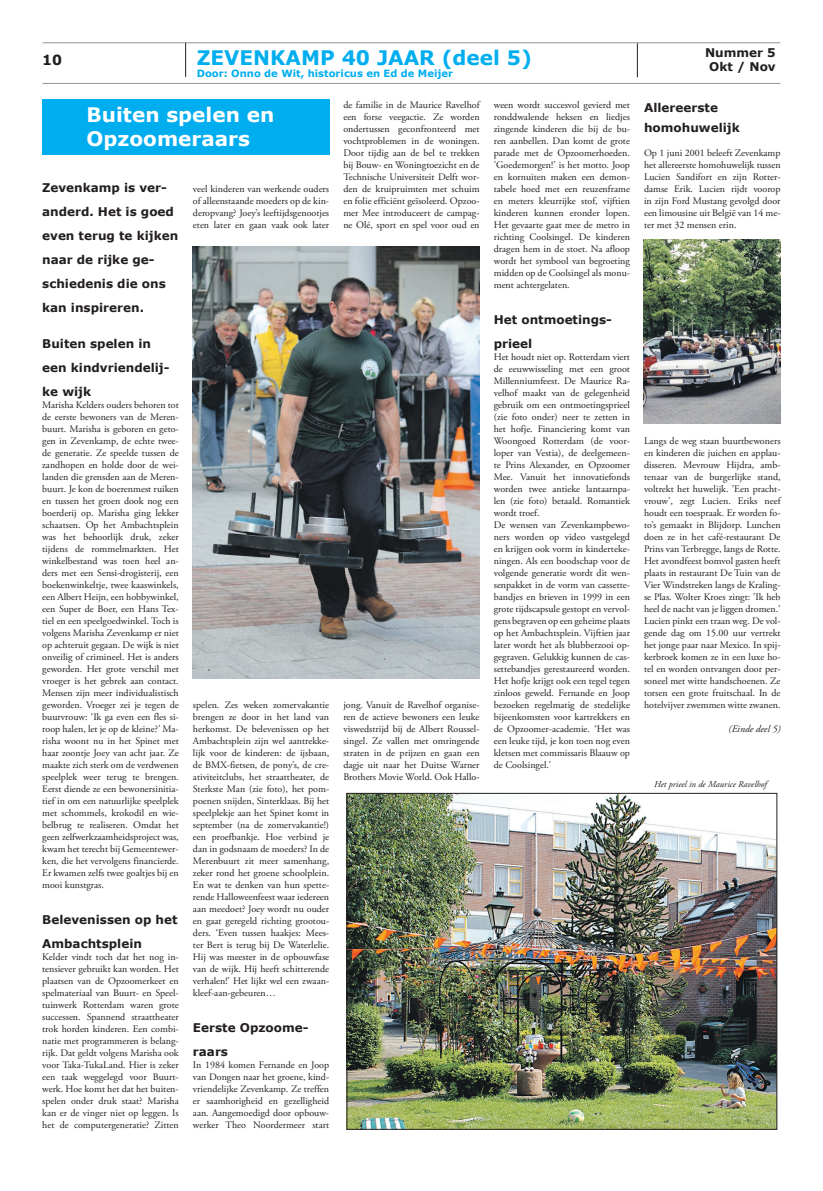
<style>
.page{position:relative;width:823px;height:1191px;background:#fff}
.page>*{position:absolute;margin:0;border:0;box-sizing:border-box;transform-origin:0 0}
.t1{font:700 20px/24px "Verdana";color:#fff}
.t2{font:700 20px "Verdana";color:#00aeef}
.t3{font:700 14px "Verdana";color:#231f20}
.t4{font:700 12px/24px "Verdana";color:#231f20}
.t5{font:10px/12px "Adobe Garamond Pro";color:#231f20;text-align:justify}
.t6{font:700 10px "Verdana";color:#00aeef}
.t7{font:italic 10px "Adobe Garamond Pro";color:#231f20}
.t8{font:italic 9px "Adobe Garamond Pro";color:#231f20}
</style>
<div class="page">
<div style="left:42px;top:99px;width:287px;height:55px;background:#00aeef"></div>
<img style="left:193px;top:247px;width:286px;height:432px">
<img style="left:348px;top:795px;width:426px;height:332px">
<div style="left:346px;top:793px;width:430px;height:336px;border:1px solid #231f20"></div>
<hr style="left:43px;top:43px;width:737px;height:1px;background:#939598">
<hr style="left:43px;top:83px;width:737px;height:1px;background:#939598">
<hr style="left:185px;top:43px;width:1px;height:34px;background:#231f20">
<hr style="left:636px;top:43px;width:1px;height:34px;background:#231f20">
<img style="left:643px;top:239px;width:137px;height:184px">
<h2 class="t3" style="left:42px;top:50px;width:21px">10</h2>
<h1 class="t2" style="left:197px;top:45px;width:336px">ZEVENKAMP 40 JAAR (deel 5)</h1>
<p class="t6" style="left:197px;top:67px;width:258px">Door: Onno de Wit, historicus en Ed de Meijer</p>
<h1 class="t1" style="left:86px;top:102px;width:189px">Buiten spelen en<br>Opzoomeraars</h1>
<p class="t5" style="left:493px;top:99px;width:138px">ween wordt succesvol gevierd met ronddwalende heksen en liedjes zingende kinderen die bij de bu&shy;ren aanbellen. Dan komt de grote parade met de Opzoomerhoeden. ’Goedemorgen!’ is het motto. Joop en kornuiten maken een demon&shy;tabele hoed met een reuzenframe en meters kleurrijke stof, vijftien kinderen kunnen eronder lopen.<br>Het gevaarte gaat mee de metro in richting Coolsingel. De kinderen dragen hem in de stoet. Na afloop wordt het symbool van begroeting midden op de Coolsingel als monu&shy;ment achtergelaten.</p>
<p class="t4" style="left:493px;top:308px;width:120px">Het ontmoetings&shy;prieel</p>
<p class="t5" style="left:493px;top:351px;width:138px;text-align:left">Het houdt niet op. Rotterdam viert de eeuwwisseling met een groot<br>Millenniumfeest. De Maurice Ra&shy;velhof maakt van de gelegenheid gebruik om een ontmoetingsprieel (zie foto onder) neer te zetten in het hofje. Financiering komt van<br>Woongoed Rotterdam (de voor&shy;loper van Vestia), de deelgemeen&shy;te Prins Alexander, en Opzoomer<br>Mee. Vanuit het innovatiefonds worden twee antieke lantaarnpa&shy;len (zie foto) betaald. Romantiek wordt troef.<br>De wensen van Zevenkampbewo&shy;ners worden op video vastgelegd en krijgen ook vorm in kinderteke&shy;ningen. Als een boodschap voor de volgende generatie wordt dit wen&shy;senpakket in de vorm van cassette&shy;bandjes en brieven in 1999 in een grote tijdscapsule gestopt en vervol&shy;gens begraven op een geheime plaats op het Ambachtsplein. Vijftien jaar later wordt het als blubberzooi op&shy;gegraven. Gelukkig kunnen de cas&shy;settebandjes gerestaureerd worden.<br>Het hofje krijgt ook een tegel tegen zinloos geweld. Fernande en Joop bezoeken regelmatig de stedelijke bijeenkomsten voor kartrekkers en de Opzoomer-academie. ‘Het was een leuke tijd, je kon toen nog even kletsen met commissaris Blaauw op de Coolsingel.’</p>
<p class="t5" style="left:343px;top:99px;width:138px">de familie in de Maurice Ravelhof een forse veegactie. Ze worden ondertussen geconfronteerd met vochtproblemen in de woningen.<br>Door tijdig aan de bel te trekken bij Bouw- en Woningtoezicht en de Technische Universiteit Delft wor&shy;den de kruipruimten met schuim en folie efficiënt geïsoleerd. Opzoo&shy;mer Mee introduceert de campag&shy;ne Olé, sport en spel voor oud en</p>
<p class="t4" style="left:42px;top:176px;width:137px">Zevenkamp is ver&shy;anderd. Het is goed even terug te kijken naar de rijke ge&shy;schiedenis die ons kan inspireren.</p>
<p class="t4" style="left:42px;top:332px;width:129px">Buiten spelen in een kindvriendelij&shy;ke wijk</p>
<p class="t5" style="left:42px;top:399px;width:138px">Marisha Kelders ouders behoren tot de eerste bewoners van de Meren&shy;buurt. Marisha is geboren en geto&shy;gen in Zevenkamp, de echte twee&shy;de generatie. Ze speelde tussen de zandhopen en holde door de wei&shy;landen die grensden aan de Meren&shy;buurt. Je kon de boerenmest ruiken en tussen het groen dook nog een boerderij op. Marisha ging lekker schaatsen. Op het Ambachtsplein was het behoorlijk druk, zeker tijdens de rommelmarkten. Het winkelbestand was toen heel an&shy;ders met een Sensi-drogisterij, een boekenwinkeltje, twee kaaswinkels, een Albert Heijn, een hobbywinkel, een Super de Boer, een Hans Tex&shy;tiel en een speelgoedwinkel. Toch is volgens Marisha Zevenkamp er niet op achteruit gegaan. De wijk is niet onveilig of crimineel. Het is anders geworden. Het grote verschil met vroeger is het gebrek aan contact.<br>Mensen zijn meer individualistisch geworden. Vroeger zei je tegen de buurvrouw: ‘Ik ga even een fles si&shy;roop halen, let je op de kleine?’ Ma&shy;risha woont nu in het Spinet met haar zoontje Joey van acht jaar. Ze maakte zich sterk om de verdwenen speelplek weer terug te brengen.<br>Eerst diende ze een bewonersinitia&shy;tief in om een natuurlijke speelplek met schommels, krokodil en wie&shy;belbrug te realiseren. Omdat het geen zelfwerkzaamheidsproject was, kwam het terecht bij Gemeentewer&shy;ken, die het vervolgens financierde.<br>Er kwamen zelfs twee goaltjes bij en mooi kunstgras.</p>
<p class="t4" style="left:42px;top:908px;width:137px">Belevenissen op het<br>Ambachtsplein</p>
<p class="t5" style="left:42px;top:951px;width:138px">Kelder vindt toch dat het nog in&shy;tensiever gebruikt kan worden. Het plaatsen van de Opzoomerkeet en spelmateriaal van Buurt- en Speel&shy;tuinwerk Rotterdam waren grote successen. Spannend straattheater trok horden kinderen. Een combi&shy;natie met programmeren is belang&shy;rijk. Dat geldt volgens Marisha ook voor Taka-TukaLand. Hier is zeker een taak weggelegd voor Buurt&shy;werk. Hoe komt het dat het buiten&shy;spelen onder druk staat? Marisha kan er de vinger niet op leggen. Is het de computergeneratie? Zitten</p>
<p class="t5" style="left:193px;top:183px;width:138px">veel kinderen van werkende ouders of alleenstaande moeders op de kin&shy;deropvang? Joey’s leeftijdsgenootjes eten later en gaan vaak ook later</p>
<p class="t5" style="left:343px;top:699px;width:138px">jong. Vanuit de Ravelhof organise&shy;ren de actieve bewoners een leuke viswedstrijd bij de Albert Roussel&shy;singel. Ze vallen met omringende straten in de prijzen en gaan een dagje uit naar het Duitse Warner Brothers Movie World. Ook Hallo-</p>
<p class="t5" style="left:193px;top:699px;width:138px">spelen. Zes weken zomervakantie brengen ze door in het land van herkomst. De belevenissen op het Ambachtsplein zijn wel aantrekke&shy;lijk voor de kinderen: de ijsbaan, de BMX-fietsen, de pony’s, de cre&shy;ativiteitclubs, het straattheater, de Sterkste Man (zie foto), het pom&shy;poenen snijden, Sinterklaas. Bij het speelplekje aan het Spinet komt in september (na de zomervakantie!) een proefbankje. Hoe verbind je dan in godsnaam de moeders? In de Merenbuurt zit meer samenhang, zeker rond het groene schoolplein.<br>En wat te denken van hun spette&shy;rende Halloweenfeest waar iedereen aan meedoet? Joey wordt nu ouder en gaat geregeld richting grootou&shy;ders. ‘Even tussen haakjes: Mees&shy;ter Bert is terug bij De Waterlelie.<br>Hij was meester in de opbouwfase van de wijk. Hij heeft schitterende verhalen!’ Het lijkt wel een zwaan&shy;kleef-aan-gebeuren…</p>
<p class="t4" style="left:193px;top:1016px;width:117px">Eerste Opzoome&shy;raars</p>
<p class="t5" style="left:193px;top:1059px;width:138px">In 1984 komen Fernande en Joop van Dongen naar het groene, kind&shy;vriendelijke Zevenkamp. Ze treffen er saamhorigheid en gezelligheid aan. Aangemoedigd door opbouw&shy;werker Theo Noordermeer start</p>
<p class="t4" style="left:704px;top:46px;width:72px;line-height:14.4px;text-align:center">Nummer 5<br>Okt / Nov</p>
<p class="t4" style="left:643px;top:98px;width:97px;line-height:20px">Allereerste homohuwelijk</p>
<p class="t5" style="left:643px;top:147px;width:138px">Op 1 juni 2001 beleeft Zevenkamp het allereerste homohuwelijk tussen Lucien Sandifort en zijn Rotter&shy;damse Erik. Lucien rijdt voorop in zijn Ford Mustang gevolgd door een limousine uit België van 14 me&shy;ter met 32 mensen erin.</p>
<p class="t5" style="left:643px;top:435px;width:138px">Langs de weg staan buurtbewoners en kinderen die juichen en applau&shy;disseren. Mevrouw Hijdra, amb&shy;tenaar van de burgerlijke stand, voltrekt het huwelijk. ’Een pracht&shy;vrouw’, zegt Lucien. Eriks neef houdt een toespraak. Er worden fo&shy;to’s gemaakt in Blijdorp. Lunchen doen ze in het café-restaurant De Prins van Terbregge, langs de Rotte.<br>Het avondfeest bomvol gasten heeft plaats in restaurant De Tuin van de Vier Windstreken langs de Kraling&shy;se Plas. Wolter Kroes zingt: ’Ik heb heel de nacht van je liggen dromen.’ Lucien pinkt een traan weg. De vol&shy;gende dag om 15.00 uur vertrekt het jonge paar naar Mexico. In spij&shy;kerbroek komen ze in een luxe ho&shy;tel en worden ontvangen door per&shy;soneel met witte handschoenen. Ze torsen een grote fruitschaal. In de hotelvijver zwemmen witte zwanen.</p>
<p class="t7" style="left:728px;top:723px;width:53px">(Einde deel 5)</p>
<p class="t8" style="left:653px;top:779px;width:114px">Het prieel in de Maurice Ravelhof</p>
</div>
